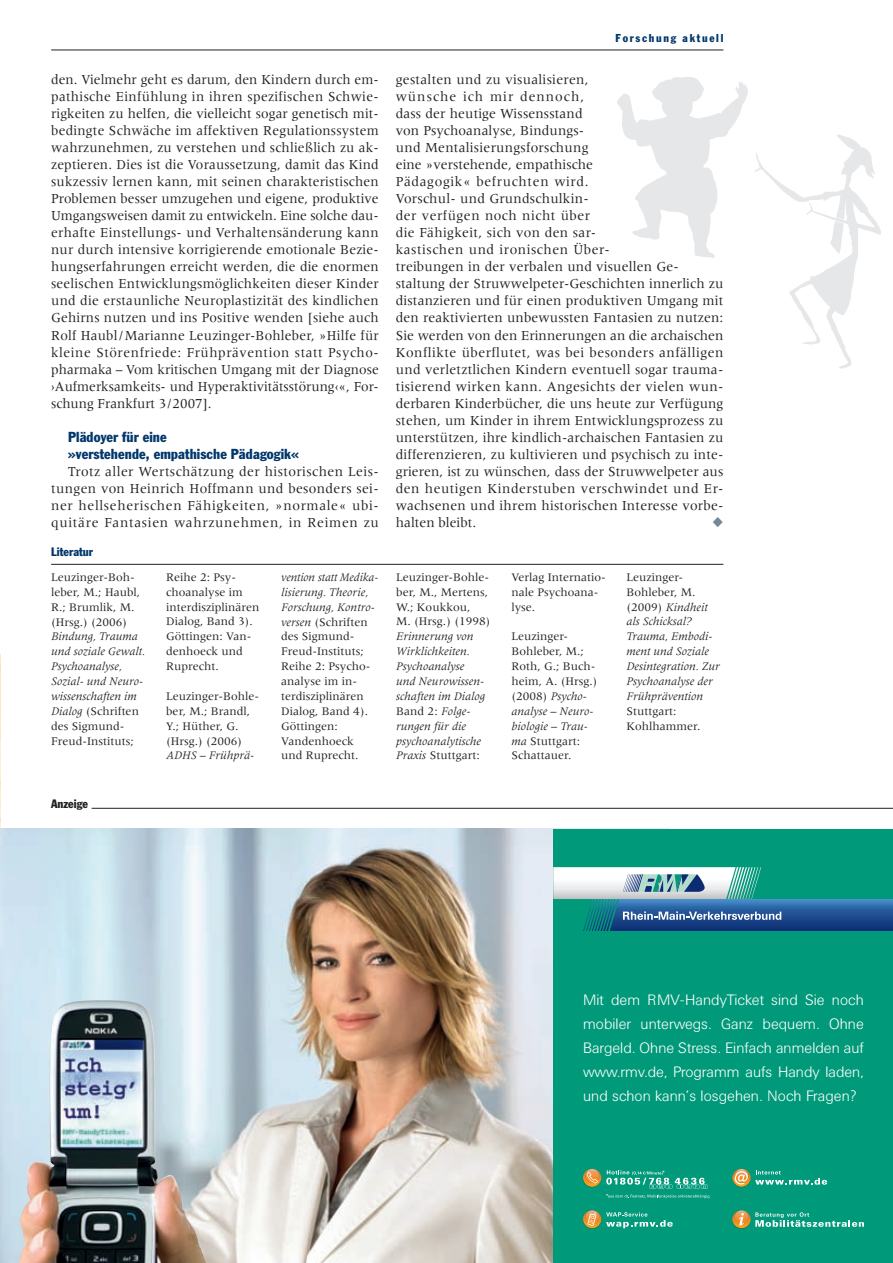
<style>
.page{position:relative;width:893px;height:1263px;background:#fff}
.page>*{position:absolute;margin:0;border:0;box-sizing:border-box;transform-origin:0 0}
.t1{font:300 15px/24px "Univers BQ";color:#fff;text-align:justify}
.t2{font:14.25px/17px "Meridien";letter-spacing:.01em;color:#231f20;text-align:justify;scale:.96 1}
.t3{font:14.25px/17px "Meridien";letter-spacing:.01em;color:#231f20;text-align:justify;scale:.95 1}
.t4{font:condensed 14.25px/17px "Franklin Gothic";letter-spacing:.005em;color:#00376b}
.t5{font:12px/14.9px "Meridien";color:#231f20}
.t6{font:italic 12px/14.9px "Meridien";color:#231f20}
.t7{font:condensed 12px "Franklin Gothic";color:#00376b}
.t8{font:condensed 12px "Franklin Gothic";color:#231f20}
.t9{font:condensed 11.25px "Franklin Gothic";letter-spacing:.15em;color:#00376b}
.s1{font-style:normal}
.s2{font-style:italic}
</style>
<div class="page">
<hr style="left:51px;top:50px;width:672px;height:1px;background:#231f20">
<img style="left:763px;top:134px;width:118px;height:235px">
<img style="left:0;top:654px;width:1px;height:174px">
<hr style="left:92px;top:807px;width:800px;height:1px;background:#231f20">
<hr style="left:51px;top:564px;width:672px;height:1px;background:#231f20">
<img style="left:592px;top:49px;width:171px;height:209px">
<img style="left:0;top:828px;width:553px;height:434px">
<div style="left:553px;top:828px;width:339px;height:434px;background:#00997a"></div>
<svg style="left:553px;top:867px;width:339px;height:63px"></svg>
<svg style="left:583px;top:1210px;width:89px;height:18px"></svg>
<svg style="left:732px;top:1169px;width:95px;height:18px"></svg>
<svg style="left:732px;top:1210px;width:131px;height:18px"></svg>
<svg style="left:583px;top:1169px;width:126px;height:29px"></svg>
<img style="left:151px;top:1164px;width:31px;height:43px">
<p class="t3" style="left:51px;top:72px;width:346px">den. Vielmehr geht es darum, den Kindern durch em&shy;pathische Einfühlung in ihren spezifischen Schwie&shy;rigkeiten zu helfen, die vielleicht sogar genetisch mit&shy;bedingte Schwäche im affektiven Regulationssystem wahrzunehmen, zu verstehen und schließlich zu ak&shy;zeptieren. Dies ist die Voraussetzung, damit das Kind sukzessiv lernen kann, mit seinen charakteristischen Problemen besser umzugehen und eigene, produktive Umgangsweisen damit zu entwickeln. Eine solche dau&shy;erhafte Einstellungs- und Verhaltensänderung kann nur durch intensive korrigierende emotionale Bezie&shy;hungserfahrungen erreicht werden, die die enormen seelischen Entwicklungsmöglichkeiten dieser Kinder und die erstaunliche Neuroplastizität des kindlichen Gehirns nutzen und ins Positive wenden [siehe auch Rolf Haubl / Marianne Leuzinger-Bohleber, »Hilfe für kleine Störenfriede: Frühprävention statt Psycho&shy;pharmaka – Vom kritischen Umgang mit der Diagnose ›Aufmerksamkeits- und Hyperaktivitätsstörung‹«, For&shy;schung Frankfurt 3 / 2007].</p>
<p class="t4" style="left:68px;top:429px;width:232px">Plädoyer für eine<br>»verstehende, empathische Pädagogik«</p>
<p class="t2" style="left:51px;top:464px;width:343px;text-indent:17px">Trotz aller Wertschätzung der historischen Leis&shy;tungen von Heinrich Hoffmann und besonders sei&shy;ner hellseherischen Fähigkeiten, »normale« ubi&shy;quitäre Fantasien wahrzunehmen, in Reimen zu</p>
<p class="t7" style="left:51px;top:547px;width:43px">Literatur</p>
<p class="t9" style="left:615px;top:34px;width:109px">Forschung aktuell</p>
<p class="t2" style="left:396px;top:72px;width:343px;text-align:left">gestalten und zu visualisieren,<br>wünsche ich mir dennoch,<br>dass der heutige Wissensstand<br>von Psychoanalyse, Bindungs-<br>und Mentalisie rungsforschung<br>eine »verstehende, empathische<br>Pädagogik« befruchten wird.<br>Vorschul- und Grundschulkin-<br>der verfügen noch nicht über<br>die Fähigkeit, sich von den sar-<br>kastischen und ironischen Über-<br>treibungen in der verbalen und visuellen Ge&shy;staltung der Struwwelpeter-Geschichten innerlich zu distanzieren und für einen produktiven Umgang mit den reaktivierten unbewussten Fantasien zu nutzen:<br>Sie werden von den Erinnerungen an die archaischen Konflikte überflutet, was bei besonders anfälligen und verletztlichen Kindern eventuell sogar trauma&shy;tisierend wirken kann. Angesichts der vielen wun&shy;derbaren Kinderbücher, die uns heute zur Verfügung stehen, um Kinder in ihrem Entwicklungsprozess zu unterstützen, ihre kindlich-archaischen Fantasien zu differenzieren, zu kultivieren und psychisch zu inte&shy;grieren, ist zu wünschen, dass der Struwwelpeter aus den heutigen Kinderstuben verschwindet und Er&shy;wachsenen und ihrem historischen Interesse vorbe&shy;halten bleibt.</p>
<p class="t5" style="left:51px;top:570px;width:90px">Leuzinger-Boh&shy;leber, M.; Haubl,<br>R.; Brumlik, M. (Hrsg.) (2006)</p>
<p class="t6" style="left:51px;top:630px;width:96px">Bindung, Trauma und soziale Gewalt.<br>Psychoanalyse,<br>Sozial- und Neuro&shy;wissenschaften im<br>Dialog <span class="s1">(Schriften des Sigmund-<br>Freud-Instituts;</span></p>
<p class="t8" style="left:51px;top:799px;width:38px">Anzeige</p>
<p class="t5" style="left:166px;top:570px;width:95px">Reihe 2: Psy&shy;choanalyse im interdisziplinären<br>Dialog, Band 3).<br>Göttingen: Van&shy;denhoeck und<br>Ruprecht.</p>
<p class="t5" style="left:166px;top:689px;width:94px">Leuzinger-Bohle&shy;ber, M.; Brandl,<br>Y.; Hüther, G. (Hrsg.) (2006)</p>
<p class="t6" style="left:166px;top:749px;width:90px">ADHS – Frühprä-</p>
<p class="t5" style="left:281px;top:570px;width:98px"><span class="s2">vention statt Me di ka&shy;lisierung. Theorie,<br>Forschung, Kontro&shy;versen</span> (Schriften des Sigmund-<br>Freud-Instituts;<br>Reihe 2: Psycho - analyse im in&shy;terdisziplinären<br>Dialog, Band 4).<br>Göt tingen:<br>Vandenhoeck<br>und Ruprecht.</p>
<p class="t5" style="left:396px;top:570px;width:96px">Leuzinger-Bohle&shy;ber, M., Mertens,<br>W.; Koukkou,<br>M. (Hrsg.) (1998)</p>
<p class="t6" style="left:396px;top:630px;width:90px">Erinnerung von<br>Wirklichkeiten.<br>Psychoanalyse und Neurowissen&shy;schaften im Dialog<br><span class="s1">Band 2:</span> Folge&shy;rungen für die psychoanalytische<br>Praxis <span class="s1">Stuttgart:</span></p>
<p class="t5" style="left:511px;top:570px;width:96px">Verlag Interna tio&shy;na le Psychoana&shy;lyse.</p>
<p class="t5" style="left:511px;top:630px;width:88px">Leuzinger-<br>Bohleber, M.;<br>Roth, G.; Buch&shy;heim, A. (Hrsg.) (2008) <span class="s2">Psycho&shy;analyse – Neuro&shy;biologie – Trau&shy;ma</span> Stuttgart:<br>Schattauer.</p>
<p class="t6" style="left:626px;top:570px;width:95px"><span class="s1">Leuzinger-<br>Bohleber, M. (2009)</span> Kindheit als Schicksal?<br>Trauma, Embodi&shy;ment und Soziale<br>Desintegration. Zur<br>Psychoanalyse der<br>Frühprävention</p>
<p class="t5" style="left:626px;top:704px;width:75px">Stuttgart:<br>Kohlhammer.</p>
<p class="t1" style="left:583px;top:989px;width:282px">Mit dem RMV-HandyTicket sind Sie noch mobiler unterwegs. Ganz bequem. Ohne Bargeld. Ohne Stress. Einfach anmelden auf www.rmv.de, Programm aufs Handy laden, und schon kann’s losgehen. Noch Fragen?</p>
</div>
